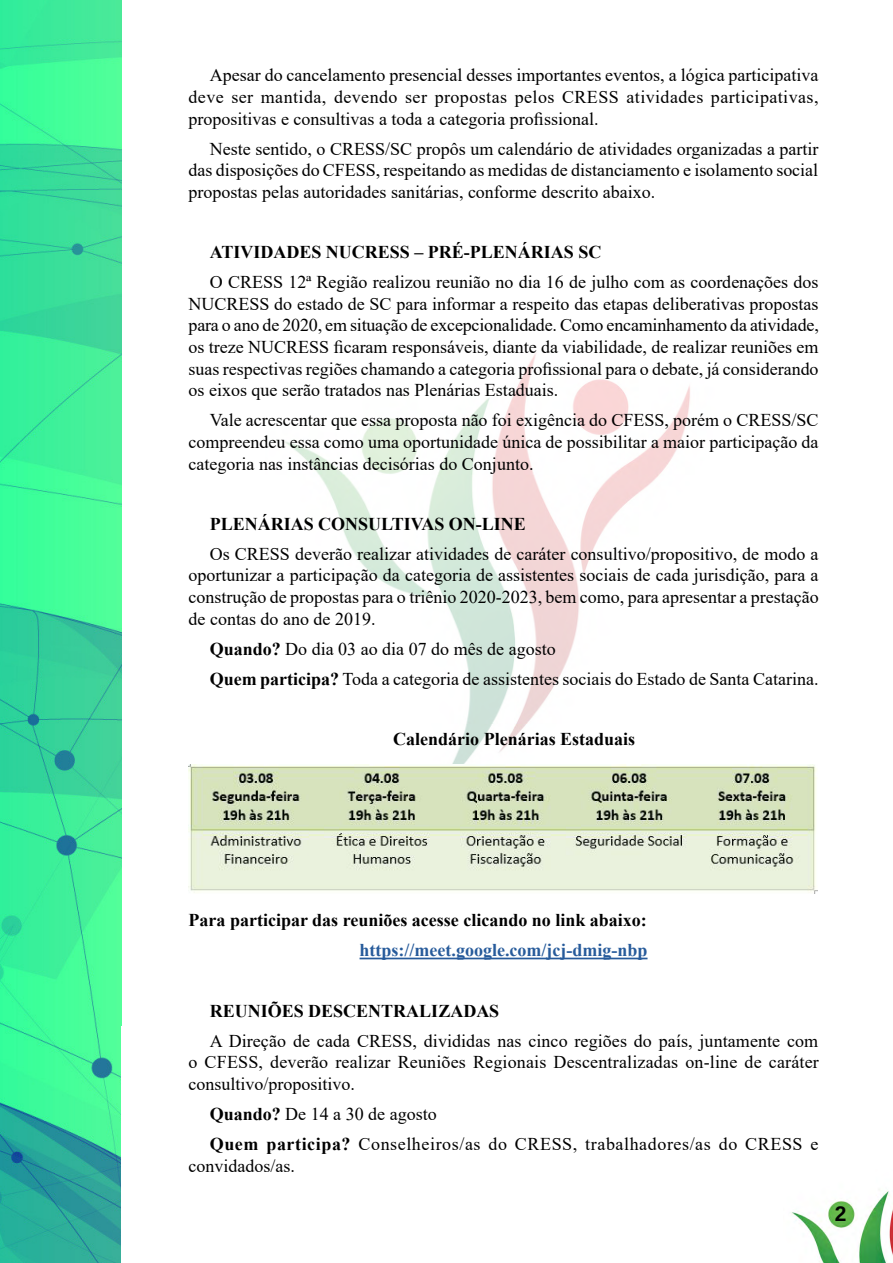
<style>
.page{position:relative;width:893px;height:1263px;background:#fff}
.page>*{position:absolute;margin:0;border:0;box-sizing:border-box;transform-origin:0 0}
.t1{font:700 21px "Arimo";color:#000}
.t2{font:18px/21.6px "Times New Roman";color:#000;text-align:justify}
.t3{font:700 18px "Times New Roman";color:#000}
.t4{font:18px/30.2px "Times New Roman";letter-spacing:.03em;color:#000}
.t5{font:700 18px "Times New Roman";color:#275b9b}
.s1{font-weight:700}
</style>
<div class="page">
<img style="left:0;top:0;width:122px;height:1263px">
<img style="left:285px;top:353px;width:405px;height:411px">
<div style="left:121px;top:1026px;width:772px;height:237px;background:#fff"></div>
<img style="left:791px;top:1191px;width:102px;height:72px">
<hr style="left:360px;top:958px;width:287px;height:1px;background:#275b9b">
<img style="left:189px;top:764px;width:628px;height:129px">
<p class="t2" style="left:189px;top:64px;width:632px;text-indent:21px">Apesar do cancelamento presencial desses importantes eventos, a lógica participativa deve ser mantida, devendo ser propostas pelos CRESS atividades participativas, propositivas e consultivas a toda a categoria profissional.</p>
<p class="t2" style="left:189px;top:137px;width:632px;text-indent:21px">Neste sentido, o CRESS/SC propôs um calendário de atividades organizadas a partir das disposições do CFESS, respeitando as medidas de distanciamento e isolamento social propostas pelas autoridades sanitárias, conforme descrito abaixo.</p>
<p class="t3" style="left:210px;top:239px;width:393px">ATIVIDADES NUCRESS – PRÉ-PLENÁRIAS SC</p>
<p class="t2" style="left:189px;top:271px;width:632px;text-indent:21px">O CRESS 12ª Região realizou reunião no dia 16 de julho com as coordenações dos NUCRESS do estado de SC para informar a respeito das etapas deliberativas propostas para o ano de 2020, em situação de excepcionalidade. Como encaminhamento da atividade, os treze NUCRESS ficaram responsáveis, diante da viabilidade, de realizar reuniões em suas respectivas regiões chamando a categoria profissional para o debate, já considerando os eixos que serão tratados nas Plenárias Estaduais.</p>
<p class="t2" style="left:189px;top:409px;width:632px;text-indent:21px">Vale acrescentar que essa proposta não foi exigência do CFESS, porém o CRESS/SC compreendeu essa como uma oportunidade única de possibilitar a maior participação da categoria nas instâncias decisórias do Conjunto.</p>
<p class="t3" style="left:210px;top:511px;width:318px">PLENÁRIAS CONSULTIVAS ON-LINE</p>
<p class="t2" style="left:189px;top:542px;width:632px;text-indent:21px">Os CRESS deverão realizar atividades de caráter consultivo/propositivo, de modo a oportunizar a participação da categoria de assistentes sociais de cada jurisdição, para a construção de propostas para o triênio 2020-2023, bem como, para apresentar a prestação de contas do ano de 2019.</p>
<p class="t2" style="left:210px;top:633px;width:610px;line-height:30.2px"><span class="s1">Quando?</span> Do dia 03 ao dia 07 do mês de agosto<br><span class="s1">Quem participa?</span> Toda a categoria de assistentes sociais do Estado de Santa Catarina.</p>
<p class="t3" style="left:393px;top:726px;width:244px">Calendário Plenárias Estaduais</p>
<p class="t3" style="left:189px;top:907px;width:460px">Para participar das reuniões acesse clicando no link abaixo:</p>
<p class="t5" style="left:360px;top:937px;width:289px">https://meet.google.com/jcj-dmig-nbp</p>
<p class="t3" style="left:210px;top:998px;width:291px">REUNIÕES DESCENTRALIZADAS</p>
<p class="t2" style="left:189px;top:1029px;width:632px;text-indent:21px">A Direção de cada CRESS, divididas nas cinco regiões do país, juntamente com o CFESS, deverão realizar Reuniões Regionais Descentralizadas on-line de caráter consultivo/propositivo.</p>
<p class="t4" style="left:210px;top:1098px;width:610px"><span class="s1">Quando?</span> De 14 a 30 de agosto<br><span class="s1">Quem participa?</span> Conselheiros/as do CRESS, trabalhadores/as do CRESS e</p>
<p class="t2" style="left:189px;top:1154px;width:108px">convidados/as.</p>
<p class="t1" style="left:835px;top:1199px;width:13px">2</p>
</div>
